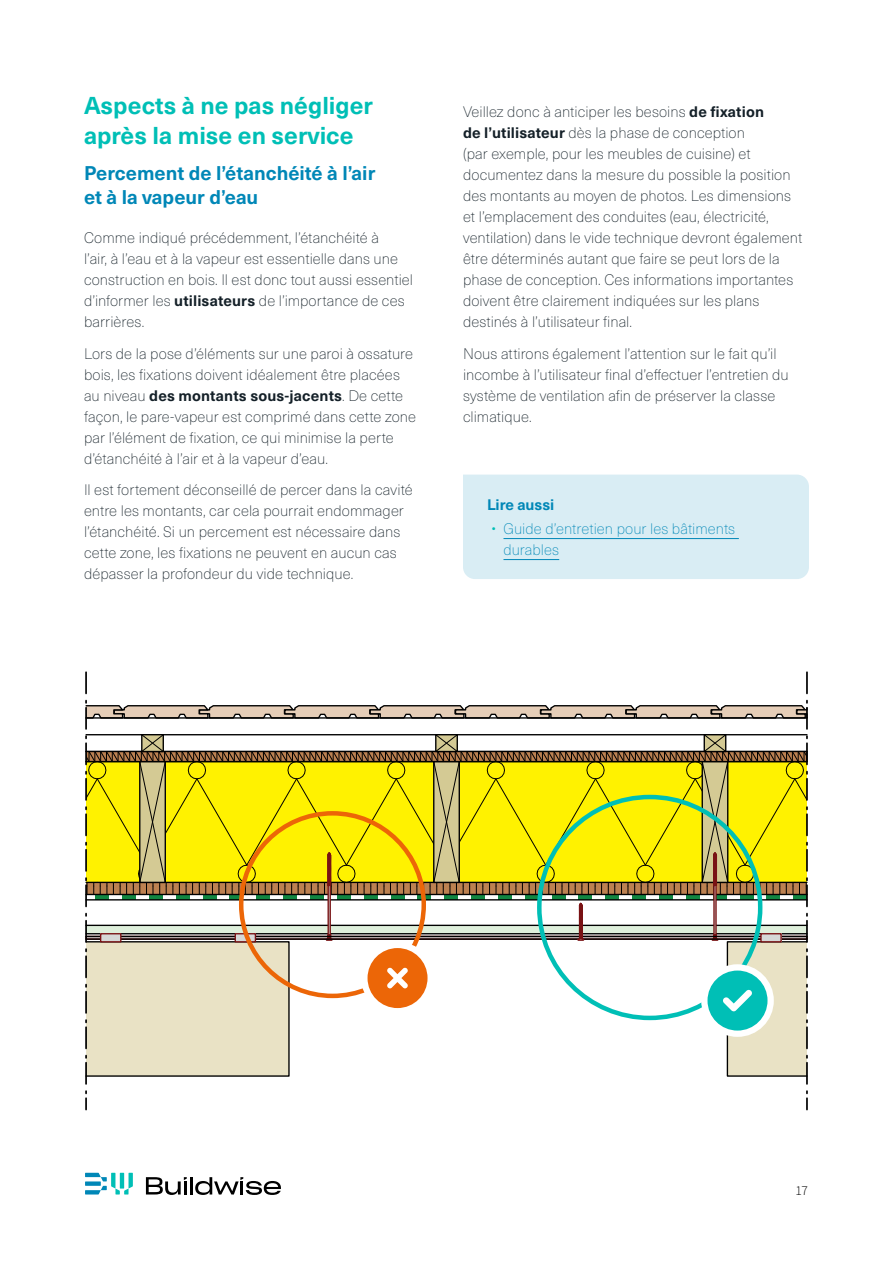
<style>
.page{position:relative;width:893px;height:1263px;background:#fff}
.page>*{position:absolute;margin:0;border:0;box-sizing:border-box;transform-origin:0 0}
.t1{font:700 24px/30px "Neue Haas Unica W1 G";color:#00bfb6}
.t2{font:700 19.5px/24px "Neue Haas Unica W1 G";color:#0087b7}
.t3{font:100 15px/21px "Neue Haas Unica W1 G";letter-spacing:.005em;color:#142028}
.t4{font:100 15px/21px "Neue Haas Unica W1 G";letter-spacing:.005em;color:#0087b7}
.t5{font:700 15px "Neue Haas Unica W1 G";color:#0087b7}
.t6{font:13.5px "Source Sans Variable";color:#000}
.s1{font-weight:700}
.s2{color:#00bfb6}
</style>
<div class="page">
<svg style="left:146px;top:1177px;width:41px;height:18px"></svg>
<hr style="left:190px;top:1177px;width:3px;height:17px;background:#000">
<svg style="left:195px;top:1177px;width:86px;height:18px"></svg>
<svg style="left:85px;top:1173px;width:48px;height:21px"></svg>
<hr style="left:120px;top:1173px;width:4px;height:15px;background:#00bfb6">
<div style="left:463px;top:475px;width:346px;height:104px;background:#d9edf4"></div>
<hr style="left:503px;top:538px;width:236px;height:1px;background:#0087b7">
<hr style="left:503px;top:559px;width:56px;height:1px;background:#0087b7">
<svg style="left:85px;top:672px;width:723px;height:437px"></svg>
<h1 class="t1" style="left:84px;top:89px;width:290px">Aspects à ne pas négliger après la mise en service</h1>
<h2 class="t2" style="left:84px;top:160px;width:293px">Percement de l’étanchéité à l’air et à la vapeur d’eau</h2>
<p class="t3" style="left:84px;top:227px;width:331px">Comme indiqué précédemment, l’étanchéité à<br>l’air, à l’eau et à la vapeur est essentielle dans une construction en bois. Il est donc tout aussi essentiel d’informer les <span class="s1">utilisateurs</span> de l’importance de ces barrières.</p>
<p class="t3" style="left:84px;top:342px;width:334px">Lors de la pose d’éléments sur une paroi à ossature bois, les fixations doivent idéalement être placées au niveau <span class="s1">des montants sous-jacents</span>. De cette façon, le pare-vapeur est comprimé dans cette zone par l’élément de fixation, ce qui minimise la perte d’étanchéité à l’air et à la vapeur d’eau.</p>
<p class="t3" style="left:84px;top:479px;width:330px">Il est fortement déconseillé de percer dans la cavité entre les montants, car cela pourrait endommager l’étanchéité. Si un percement est nécessaire dans cette zone, les fixations ne peuvent en aucun cas dépasser la profondeur du vide technique.</p>
<p class="t3" style="left:463px;top:101px;width:341px">Veillez donc à anticiper les besoins <span class="s1">de fixation<br>de l’utilisateur</span> dès la phase de conception<br>(par exemple, pour les meubles de cuisine) et documentez dans la mesure du possible la position des montants au moyen de photos. Les dimensions et l’emplacement des conduites (eau, électricité, ventilation) dans le vide technique devront également être déterminés autant que faire se peut lors de la phase de conception. Ces informations importantes doivent être clairement indiquées sur les plans destinés à l’utilisateur final.</p>
<p class="t3" style="left:463px;top:342px;width:327px">Nous attirons également l’attention sur le fait qu’il incombe à l’utilisateur final d’effectuer l’entretien du système de ventilation afin de préserver la classe climatique.</p>
<p class="t5" style="left:487px;top:493px;width:69px">Lire aussi</p>
<p class="t4" style="left:503px;top:518px;width:233px;text-indent:-12px"><span class="s2">•</span> Guide d’entretien pour les bâtiments durables</p>
<p class="t6" style="left:795px;top:1182px;width:14px">17</p>
</div>
